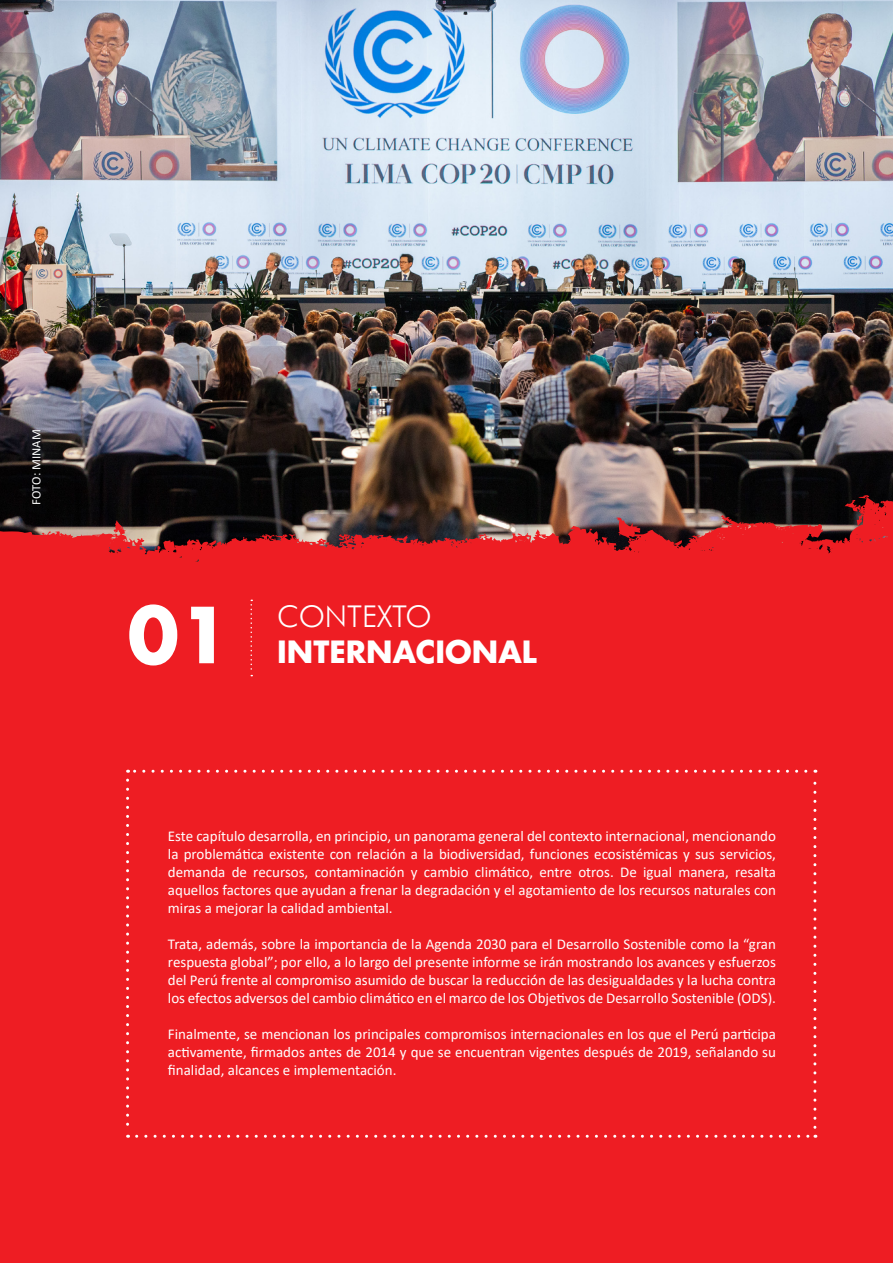
<style>
.page{position:relative;width:893px;height:1263px;background:#ee1d23}
.page>*{position:absolute;margin:0;border:0;box-sizing:border-box;transform-origin:0 0}
.t1{font:700 75px "Futura LT Pro";color:#fff}
.t2{font:700 30px "Futura LT Pro";color:#fff}
.t3{font:300 30px "Futura BT";color:#fff}
.t4{font:15px/18px "Calibri";color:#fff;text-align:justify}
.CREDITO_FOTO{font:12.75px "Calibri";color:#fff}
</style>
<div class="page">
<img style="left:0;top:0;width:893px;height:494px">
<svg style="left:0;top:494px;width:893px;height:444px"></svg>
<svg style="left:126px;top:780px;width:3px;height:358px"></svg>
<svg style="left:137px;top:1135px;width:679px;height:3px"></svg>
<svg style="left:813px;top:770px;width:3px;height:357px"></svg>
<svg style="left:128px;top:770px;width:678px;height:3px"></svg>
<svg style="left:250px;top:600px;width:2px;height:76px"></svg>
<p class="CREDITO_FOTO" style="left:27px;top:505px;width:77px;rotate:-90deg">FOTO: MINAM</p>
<p class="t1" style="left:128px;top:577px;width:104px">01</p>
<p class="t3" style="left:277px;top:598px;width:156px">CONTEXTO</p>
<p class="t2" style="left:277px;top:628px;width:261px">INTERNACIONAL</p>
<p class="t4" style="left:168px;top:827px;width:610px">Este capítulo desarrolla, en principio, un panorama general del contexto internacional, mencionando la problemática existente con relación a la biodiversidad, funciones ecosistémicas y sus servicios, demanda de recursos, contaminación y cambio climático, entre otros. De igual manera, resalta aquellos factores que ayudan a frenar la degradación y el agotamiento de los recursos naturales con miras a mejorar la calidad ambiental.</p>
<p class="t4" style="left:168px;top:935px;width:610px">Trata, además, sobre la importancia de la Agenda 2030 para el Desarrollo Sostenible como la “gran respuesta global”; por ello, a lo largo del presente informe se irán mostrando los avances y esfuerzos del Perú frente al compromiso asumido de buscar la reducción de las desigualdades y la lucha contra los efectos adversos del cambio climático en el marco de los Objetivos de Desarrollo Sostenible (ODS).</p>
<p class="t4" style="left:168px;top:1025px;width:610px">Finalmente, se mencionan los principales compromisos internacionales en los que el Perú participa activamente, firmados antes de 2014 y que se encuentran vigentes después de 2019, señalando su finalidad, alcances e implementación.</p>
</div>
